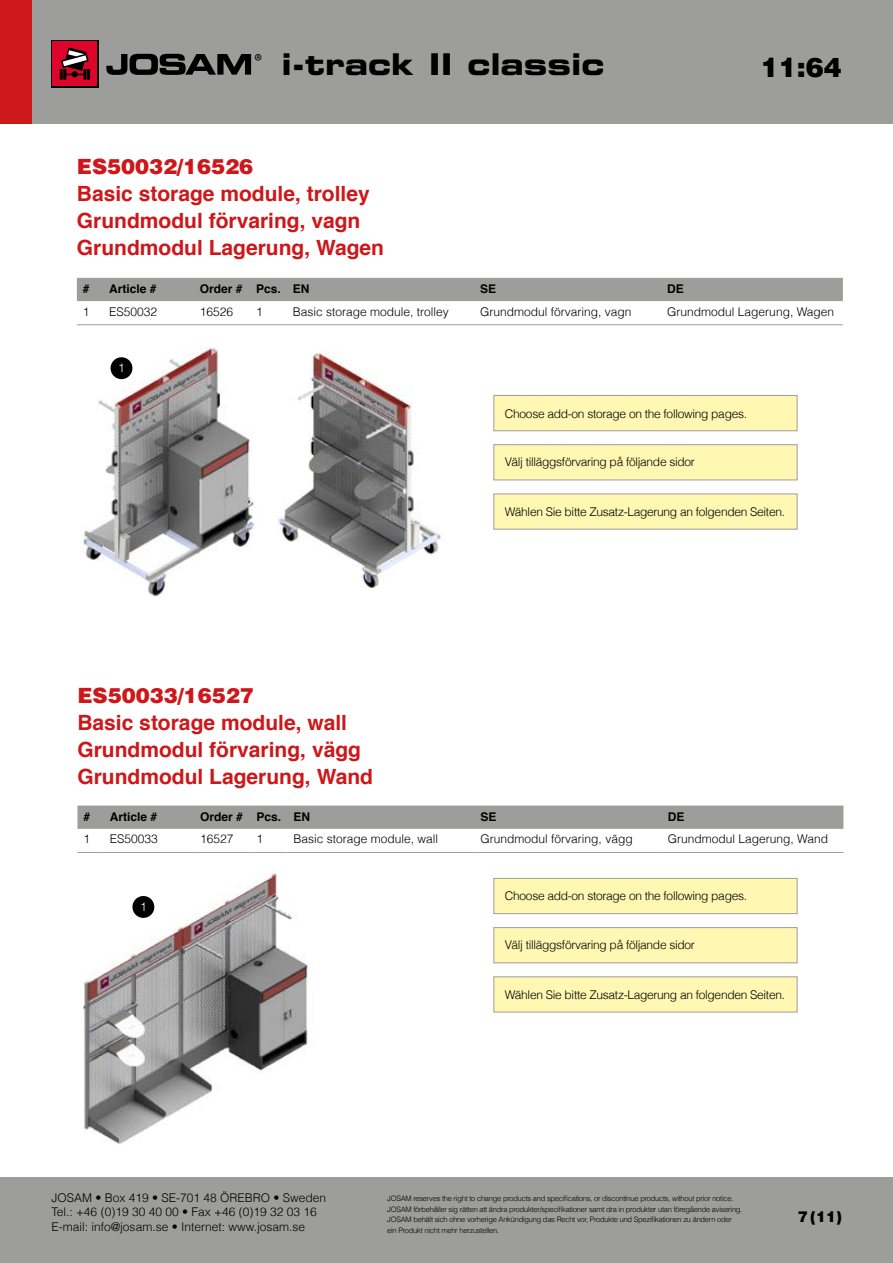
<style>
.page{position:relative;width:893px;height:1263px;background:#fff}
.page>*{position:absolute;margin:0;border:0;box-sizing:border-box;transform-origin:0 0}
.t1{font:30px "Eurostile Bold Extended Two";color:#000}
.t2{font:900 27px "Helvetica";color:#000}
.t3{font:700 21px/27px "Helvetica";color:#cd171a}
.t4{font:900 21px "Helvetica";color:#cd171a}
.t5{font:900 15px "Helvetica";color:#000}
.t6{font:300 12px/14.4px "Helvetica";color:#000}
.t7{font:300 12px "Helvetica";letter-spacing:-.025em;color:#000}
.t8{font:700 12px "Helvetica";color:#000}
.t9{font:300 12px "Helvetica";color:#fff}
.t10{font:300 7.5px/10.5px "Helvetica";letter-spacing:-.03em;color:#000}
</style>
<div class="page">
<div style="left:0;top:0;width:893px;height:123px;background:#9d9d9c"></div>
<div style="left:0;top:0;width:32px;height:123px;background:#cd171a"></div>
<div style="left:0;top:1178px;width:893px;height:85px;background:#9d9d9c"></div>
<div style="left:51px;top:40px;width:48px;height:48px;background:linear-gradient(to right,#000,#000)"></div>
<div style="left:53px;top:42px;width:44px;height:44px;background:#dd052b"></div>
<svg style="left:60px;top:48px;width:30px;height:32px"></svg>
<svg style="left:106px;top:54px;width:155px;height:21px"></svg>
<svg style="left:77px;top:805px;width:766px;height:24px;background:#a0a09f"></svg>
<svg style="left:77px;top:852px;width:27px;height:1px"></svg>
<hr style="left:104px;top:852px;width:90px;height:1px;background:#9d9d9c">
<hr style="left:194px;top:852px;width:57px;height:1px;background:#9d9d9c">
<hr style="left:251px;top:852px;width:36px;height:1px;background:#9d9d9c">
<hr style="left:287px;top:852px;width:188px;height:1px;background:#9d9d9c">
<hr style="left:475px;top:852px;width:187px;height:1px;background:#9d9d9c">
<hr style="left:662px;top:852px;width:181px;height:1px;background:#9d9d9c">
<div style="left:493px;top:878px;width:304px;height:36px;background:#fff7b2;border:1px solid #9d9d9c"></div>
<div style="left:493px;top:395px;width:304px;height:36px;background:#fff7b2;border:1px solid #9d9d9c"></div>
<div style="left:493px;top:927px;width:304px;height:36px;background:#fff7b2;border:1px solid #9d9d9c"></div>
<div style="left:493px;top:444px;width:304px;height:36px;background:#fff7b2;border:1px solid #9d9d9c"></div>
<div style="left:493px;top:976px;width:304px;height:36px;background:#fff7b2;border:1px solid #9d9d9c"></div>
<div style="left:493px;top:493px;width:304px;height:36px;background:#fff7b2;border:1px solid #9d9d9c"></div>
<div style="left:77px;top:278px;width:766px;height:23px;background:#9d9d9c"></div>
<svg style="left:77px;top:324px;width:26px;height:1px"></svg>
<hr style="left:103px;top:324px;width:91px;height:1px;background:#9d9d9c">
<hr style="left:194px;top:324px;width:56px;height:1px;background:#9d9d9c">
<hr style="left:250px;top:324px;width:37px;height:1px;background:#9d9d9c">
<hr style="left:287px;top:324px;width:187px;height:1px;background:#9d9d9c">
<hr style="left:474px;top:324px;width:187px;height:1px;background:#9d9d9c">
<hr style="left:661px;top:324px;width:182px;height:1px;background:#9d9d9c">
<img style="left:83px;top:347px;width:172px;height:249px">
<img style="left:278px;top:352px;width:163px;height:235px">
<div style="left:111px;top:357px;width:21px;height:22px;background:#000;border-radius:50%"></div>
<img style="left:83px;top:872px;width:225px;height:272px">
<div style="left:132px;top:896px;width:22px;height:22px;background:#000;border-radius:50%"></div>
<h1 class="t1" style="left:281px;top:43px;width:325px">i-track II classic</h1>
<h2 class="t2" style="left:761px;top:50px;width:83px">11:64</h2>
<h3 class="t4" style="left:77px;top:153px;width:178px">ES50032/16526</h3>
<h3 class="t3" style="left:77px;top:181px;width:309px">Basic storage module, trolley<br>Grundmodul förvaring, vagn<br>Grundmodul Lagerung, Wagen</h3>
<h3 class="t8" style="left:83px;top:279px;width:8px">#</h3>
<h3 class="t8" style="left:109px;top:279px;width:49px">Article #</h3>
<h3 class="t8" style="left:200px;top:279px;width:111px">Order # Pcs. EN</h3>
<h3 class="t8" style="left:480px;top:279px;width:18px">SE</h3>
<h3 class="t8" style="left:667px;top:279px;width:18px">DE</h3>
<h3 class="t7" style="left:83px;top:304px;width:8px">1</h3>
<h3 class="t6" style="left:109px;top:304px;width:50px">ES50032</h3>
<h3 class="t7" style="left:200px;top:304px;width:35px">16526</h3>
<h3 class="t7" style="left:256px;top:304px;width:8px">1</h3>
<h3 class="t6" style="left:293px;top:304px;width:157px">Basic storage module, trolley</h3>
<h3 class="t6" style="left:480px;top:304px;width:153px">Grundmodul förvaring, vagn</h3>
<h3 class="t6" style="left:667px;top:304px;width:168px">Grundmodul Lagerung, Wagen</h3>
<h3 class="t9" style="left:118px;top:360px;width:8px">1</h3>
<h3 class="t7" style="left:505px;top:406px;width:244px">Choose add-on storage on the following pages.</h3>
<h3 class="t7" style="left:505px;top:455px;width:191px">Välj tilläggsförvaring på följande sidor</h3>
<h3 class="t7" style="left:505px;top:504px;width:282px">Wählen Sie bitte Zusatz-Lagerung an folgenden Seiten.</h3>
<h3 class="t4" style="left:77px;top:682px;width:178px">ES50033/16527</h3>
<h3 class="t3" style="left:77px;top:710px;width:297px">Basic storage module, wall<br>Grundmodul förvaring, vägg<br>Grundmodul Lagerung, Wand</h3>
<h3 class="t8" style="left:83px;top:807px;width:8px">#</h3>
<h3 class="t8" style="left:110px;top:807px;width:49px">Article #</h3>
<h3 class="t8" style="left:200px;top:807px;width:111px">Order # Pcs. EN</h3>
<h3 class="t8" style="left:481px;top:807px;width:18px">SE</h3>
<h3 class="t8" style="left:668px;top:807px;width:18px">DE</h3>
<h3 class="t7" style="left:83px;top:832px;width:8px">1</h3>
<h3 class="t6" style="left:110px;top:832px;width:50px">ES50033</h3>
<h3 class="t7" style="left:200px;top:832px;width:35px">16527</h3>
<h3 class="t7" style="left:257px;top:832px;width:8px">1</h3>
<h3 class="t6" style="left:293px;top:832px;width:146px">Basic storage module, wall</h3>
<h3 class="t6" style="left:481px;top:832px;width:154px">Grundmodul förvaring, vägg</h3>
<h3 class="t6" style="left:668px;top:832px;width:162px">Grundmodul Lagerung, Wand</h3>
<h3 class="t9" style="left:140px;top:899px;width:8px">1</h3>
<h3 class="t7" style="left:505px;top:889px;width:244px">Choose add-on storage on the following pages.</h3>
<h3 class="t7" style="left:505px;top:937px;width:191px">Välj tilläggsförvaring på följande sidor</h3>
<h3 class="t7" style="left:505px;top:987px;width:282px">Wählen Sie bitte Zusatz-Lagerung an folgenden Seiten.</h3>
<h3 class="t6" style="left:51px;top:1190px;width:276px">JOSAM • Box 419 • SE-701 48 ÖREBRO • Sweden<br>Tel.: +46 (0)19 30 40 00 • Fax +46 (0)19 32 03 16<br>E-mail: info@josam.se • Internet: www.josam.se</h3>
<p class="t10" style="left:387px;top:1193px;width:357px">JOSAM reserves the right to change products and specifications, or discontinue products, without prior notice.<br>JOSAM förbehåller sig rätten att ändra produkter/specifikationer samt dra in produkter utan föregående avisering.<br>JOSAM behält sich ohne vorherige Ankündigung das Recht vor, Produkte und Spezifikationen zu ändern oder ein Produkt nicht mehr herzustellen.</p>
<h3 class="t5" style="left:798px;top:1207px;width:46px">7(11)</h3>
</div>
